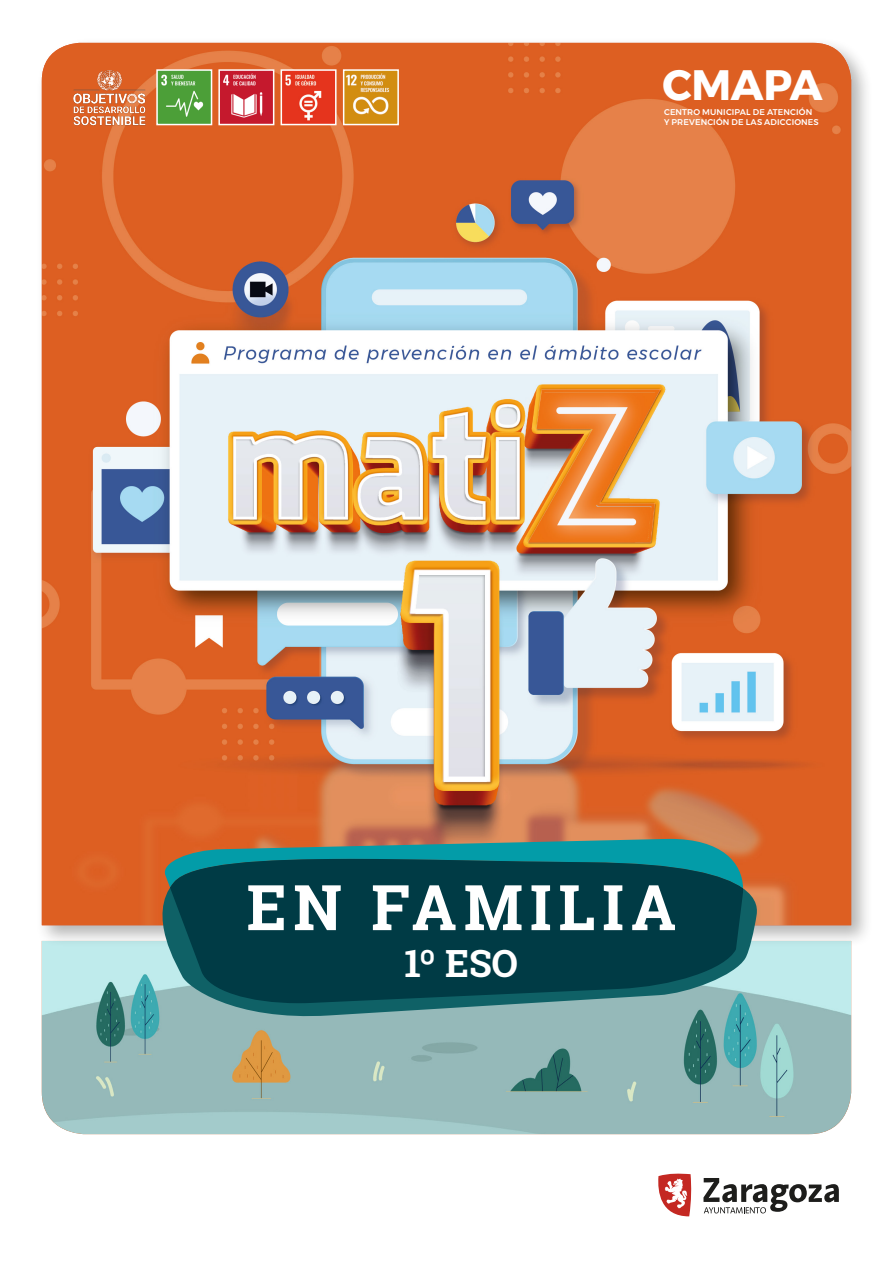
<style>
.page{position:relative;width:893px;height:1263px;background:#fff}
.page>*{position:absolute;margin:0;border:0;box-sizing:border-box;transform-origin:0 0}
.t1{font:700 77.7px "Roboto Slab";color:#fff}
.t2{font:700 63px "Roboto Slab";letter-spacing:.11em;color:#fff}
.t3{font:700 42.3px "Montserrat";letter-spacing:-.01em;color:#fff}
.t4{font:700 37.5px "Roboto Slab";color:#fff}
.t5{font:500 8.4px "Montserrat";letter-spacing:.015em;color:#fff}
</style>
<div class="page">
<img style="left:42px;top:948px;width:809px;height:186px">
<svg style="left:658px;top:1173px;width:33px;height:43px"></svg>
<svg style="left:703px;top:1178px;width:136px;height:35px"></svg>
<div style="left:36px;top:37px;width:838px;height:911px;background:#1d1d1b;opacity:.33"></div>
<img style="left:42px;top:43px;width:809px;height:882px">
<img style="left:159px;top:72px;width:50px;height:50px">
<div style="left:156px;top:69px;width:56px;height:56px;border:2px solid #fff"></div>
<img style="left:221px;top:72px;width:50px;height:50px">
<div style="left:218px;top:69px;width:56px;height:56px;border:2px solid #fff"></div>
<img style="left:284px;top:72px;width:50px;height:50px">
<div style="left:281px;top:69px;width:56px;height:56px;border:2px solid #fff"></div>
<img style="left:71px;top:70px;width:78px;height:58px">
<img style="left:346px;top:72px;width:50px;height:50px">
<div style="left:343px;top:69px;width:56px;height:56px;border:2px solid #fff"></div>
<svg style="left:146px;top:849px;width:613px;height:172px;background:#85a29c"></svg>
<svg style="left:161px;top:839px;width:582px;height:49px;background:#488c84"></svg>
<svg style="left:170px;top:859px;width:573px;height:144px;background:#12565e"></svg>
<div style="left:210px;top:865px;width:492px;height:101px;background:#003b45"></div>
<p class="t3" style="left:662px;top:51px;width:161px">CMAPA</p>
<p class="t5" style="left:664px;top:106px;width:150px">CENTRO MUNICIPAL DE ATENCIÓN</p>
<p class="t5" style="left:664px;top:116px;width:156px">Y PREVENCIÓN DE LAS ADICCIONES</p>
<p class="t2" style="left:247px;top:864px;width:431px">EN FAMILIA</p>
<p class="t4" style="left:405px;top:937px;width:115px">1º ESO</p>
<h1 class="t1" style="left:230px;top:866px;width:451px">EN FAMILIA</h1>
</div>
